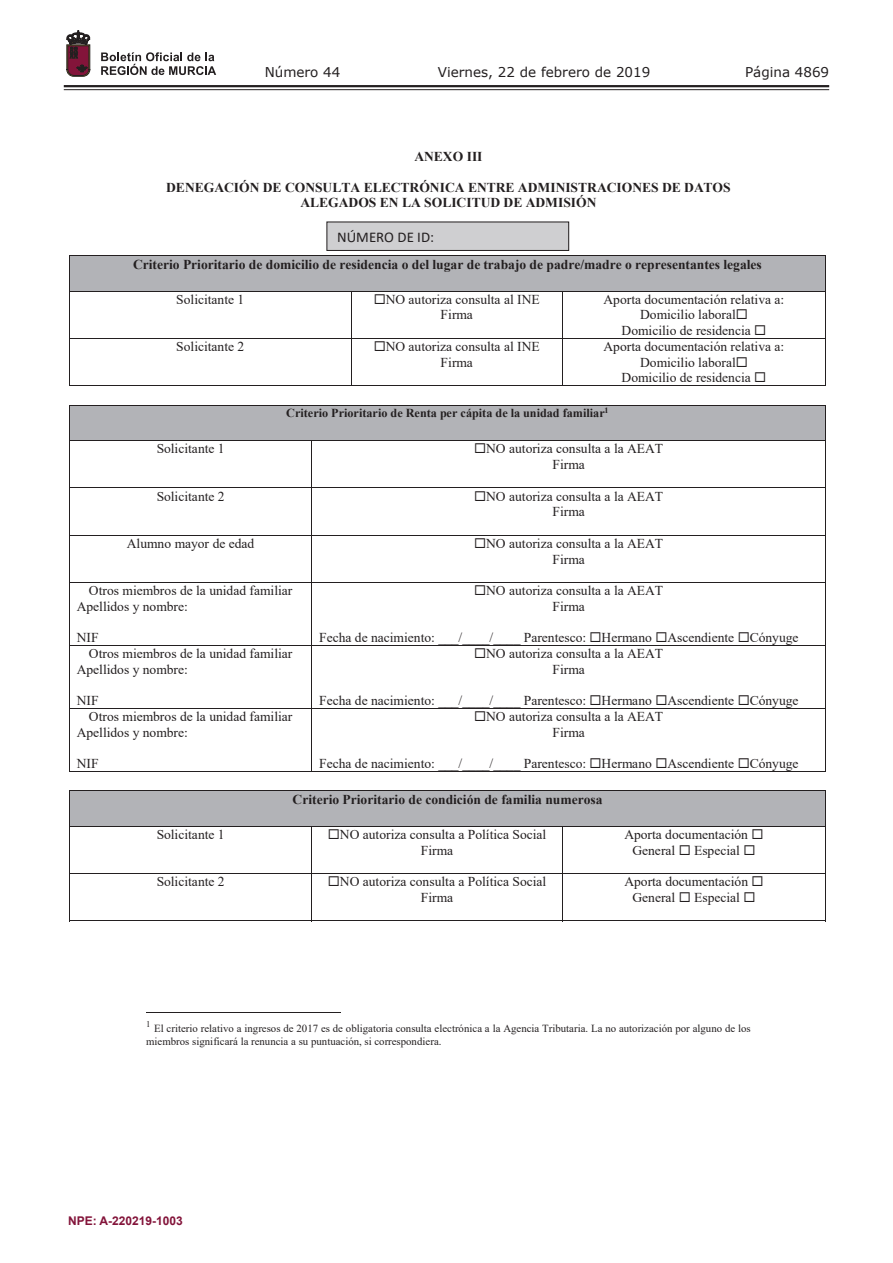
<style>
.page{position:relative;width:893px;height:1263px;background:#fff}
.page>*{position:absolute;margin:0;border:0;box-sizing:border-box;transform-origin:0 0}
.t1{font:14.85px "Calibri";color:#231f20}
.t2{font:13.5px/15.6px "Times New Roman";color:#231f20;text-align:center}
.t3{font:700 13.5px/15.6px "Times New Roman";color:#231f20;text-align:center}
.t4{font:13.5px "Verdana";color:#231f20}
.t5{font:700 12.15px "Times New Roman";color:#231f20}
.t6{font:700 12px "Arial";color:#83143a}
.t7{font:10.8px/12.9px "Times New Roman";color:#231f20}
</style>
<div class="page">
<hr style="left:64px;top:85px;width:765px;height:2px;background:#231f20">
<hr style="left:64px;top:89px;width:765px;height:1px;background:#231f20">
<svg style="left:101px;top:52px;width:115px;height:23px"></svg>
<svg style="left:67px;top:31px;width:23px;height:45px"></svg>
<div style="left:70px;top:256px;width:755px;height:35px;background:#b2b3b7"></div>
<hr style="left:69px;top:255px;width:757px;height:1px;background:#231f20">
<hr style="left:69px;top:256px;width:1px;height:35px;background:#231f20">
<hr style="left:825px;top:256px;width:1px;height:35px;background:#231f20">
<hr style="left:69px;top:291px;width:494px;height:1px;background:#231f20">
<hr style="left:563px;top:291px;width:262px;height:1px;background:#231f20">
<hr style="left:69px;top:291px;width:1px;height:47px;background:#231f20">
<hr style="left:351px;top:291px;width:1px;height:47px;background:#231f20">
<hr style="left:562px;top:291px;width:1px;height:47px;background:#231f20">
<hr style="left:825px;top:291px;width:1px;height:47px;background:#231f20">
<hr style="left:69px;top:338px;width:494px;height:1px;background:#231f20">
<hr style="left:563px;top:338px;width:262px;height:1px;background:#231f20">
<hr style="left:69px;top:339px;width:1px;height:47px;background:#231f20">
<hr style="left:69px;top:385px;width:282px;height:1px;background:#231f20">
<hr style="left:351px;top:339px;width:1px;height:47px;background:#231f20">
<hr style="left:352px;top:385px;width:210px;height:1px;background:#231f20">
<hr style="left:562px;top:339px;width:1px;height:47px;background:#231f20">
<hr style="left:563px;top:385px;width:262px;height:1px;background:#231f20">
<hr style="left:825px;top:339px;width:1px;height:47px;background:#231f20">
<div style="left:70px;top:405px;width:755px;height:35px;background:#b2b3b7"></div>
<hr style="left:69px;top:405px;width:757px;height:1px;background:#231f20">
<hr style="left:69px;top:405px;width:1px;height:35px;background:#231f20">
<hr style="left:825px;top:405px;width:1px;height:35px;background:#231f20">
<hr style="left:69px;top:440px;width:243px;height:1px;background:#231f20">
<hr style="left:312px;top:440px;width:513px;height:1px;background:#231f20">
<hr style="left:69px;top:441px;width:1px;height:47px;background:#231f20">
<hr style="left:311px;top:441px;width:1px;height:47px;background:#231f20">
<hr style="left:825px;top:441px;width:1px;height:47px;background:#231f20">
<hr style="left:69px;top:488px;width:243px;height:1px;background:#231f20">
<hr style="left:312px;top:488px;width:513px;height:1px;background:#231f20">
<hr style="left:69px;top:488px;width:1px;height:47px;background:#231f20">
<hr style="left:311px;top:488px;width:1px;height:47px;background:#231f20">
<hr style="left:825px;top:488px;width:1px;height:47px;background:#231f20">
<hr style="left:69px;top:535px;width:243px;height:1px;background:#231f20">
<hr style="left:312px;top:535px;width:513px;height:1px;background:#231f20">
<hr style="left:69px;top:536px;width:1px;height:46px;background:#231f20">
<hr style="left:311px;top:536px;width:1px;height:46px;background:#231f20">
<hr style="left:825px;top:536px;width:1px;height:46px;background:#231f20">
<hr style="left:69px;top:582px;width:243px;height:1px;background:#231f20">
<hr style="left:312px;top:582px;width:513px;height:1px;background:#231f20">
<hr style="left:69px;top:583px;width:1px;height:62px;background:#231f20">
<hr style="left:311px;top:583px;width:1px;height:62px;background:#231f20">
<hr style="left:825px;top:583px;width:1px;height:62px;background:#231f20">
<hr style="left:69px;top:645px;width:243px;height:1px;background:#231f20">
<hr style="left:312px;top:645px;width:513px;height:1px;background:#231f20">
<hr style="left:69px;top:646px;width:1px;height:62px;background:#231f20">
<hr style="left:311px;top:646px;width:1px;height:62px;background:#231f20">
<hr style="left:825px;top:646px;width:1px;height:62px;background:#231f20">
<hr style="left:69px;top:708px;width:243px;height:1px;background:#231f20">
<hr style="left:312px;top:708px;width:513px;height:1px;background:#231f20">
<hr style="left:69px;top:709px;width:1px;height:63px;background:#231f20">
<hr style="left:69px;top:771px;width:242px;height:1px;background:#231f20">
<hr style="left:311px;top:709px;width:1px;height:63px;background:#231f20">
<hr style="left:312px;top:771px;width:513px;height:1px;background:#231f20">
<hr style="left:825px;top:709px;width:1px;height:63px;background:#231f20">
<div style="left:70px;top:791px;width:755px;height:35px;background:#b2b3b7"></div>
<hr style="left:69px;top:790px;width:757px;height:1px;background:#231f20">
<hr style="left:69px;top:791px;width:1px;height:35px;background:#231f20">
<hr style="left:825px;top:791px;width:1px;height:35px;background:#231f20">
<hr style="left:69px;top:826px;width:494px;height:1px;background:#231f20">
<hr style="left:563px;top:826px;width:262px;height:1px;background:#231f20">
<hr style="left:69px;top:826px;width:1px;height:47px;background:#231f20">
<hr style="left:311px;top:826px;width:1px;height:47px;background:#231f20">
<hr style="left:562px;top:826px;width:1px;height:47px;background:#231f20">
<hr style="left:825px;top:826px;width:1px;height:47px;background:#231f20">
<hr style="left:69px;top:873px;width:494px;height:1px;background:#231f20">
<hr style="left:563px;top:873px;width:262px;height:1px;background:#231f20">
<hr style="left:69px;top:874px;width:1px;height:47px;background:#231f20">
<hr style="left:69px;top:921px;width:242px;height:1px;background:#231f20">
<hr style="left:311px;top:874px;width:1px;height:47px;background:#231f20">
<hr style="left:312px;top:921px;width:250px;height:1px;background:#231f20">
<hr style="left:562px;top:874px;width:1px;height:47px;background:#231f20">
<hr style="left:563px;top:921px;width:262px;height:1px;background:#231f20">
<hr style="left:825px;top:874px;width:1px;height:47px;background:#231f20">
<hr style="left:146px;top:1012px;width:195px;height:1px;background:#231f20">
<div style="left:327px;top:222px;width:242px;height:28px;background:#cfcfd1"></div>
<div style="left:326px;top:221px;width:243px;height:30px;border:1px solid #231f20"></div>
<p class="t4" style="left:265px;top:62px;width:77px">Número 44</p>
<p class="t4" style="left:438px;top:62px;width:214px">Viernes, 22 de febrero de 2019</p>
<p class="t4" style="left:745px;top:62px;width:86px">Página 4869</p>
<p class="t3" style="left:414px;top:148px;width:70px">ANEXO III</p>
<p class="t3" style="left:166px;top:179px;width:566px">DENEGACIÓN DE CONSULTA ELECTRÓNICA ENTRE ADMINISTRACIONES DE DATOS<br>ALEGADOS EN LA SOLICITUD DE ADMISIÓN</p>
<p class="t1" style="left:337px;top:226px;width:99px">NÚMERO DE ID:</p>
<p class="t3" style="left:133px;top:256px;width:630px">Criterio Prioritario de domicilio de residencia o del lugar de trabajo de padre/madre o representantes legales</p>
<p class="t2" style="left:176px;top:291px;width:69px">Solicitante 1</p>
<p class="t2" style="left:374px;top:291px;width:168px">◻NO autoriza consulta al INE<br>Firma</p>
<p class="t2" style="left:603px;top:291px;width:182px">Aporta documentación relativa a:<br>Domicilio laboral◻<br>Domicilio de residencia ◻</p>
<p class="t2" style="left:176px;top:338px;width:69px">Solicitante 2</p>
<p class="t2" style="left:374px;top:338px;width:168px">◻NO autoriza consulta al INE<br>Firma</p>
<p class="t2" style="left:603px;top:338px;width:182px">Aporta documentación relativa a:<br>Domicilio laboral◻<br>Domicilio de residencia ◻</p>
<p class="t5" style="left:286px;top:404px;width:324px">Criterio Prioritario de Renta per cápita de la unidad familiar<sup>1</sup></p>
<p class="t2" style="left:157px;top:441px;width:69px">Solicitante 1</p>
<p class="t2" style="left:474px;top:441px;width:191px">◻NO autoriza consulta a la AEAT<br>Firma</p>
<p class="t2" style="left:157px;top:488px;width:69px">Solicitante 2</p>
<p class="t2" style="left:474px;top:488px;width:191px">◻NO autoriza consulta a la AEAT<br>Firma</p>
<p class="t2" style="left:127px;top:535px;width:129px">Alumno mayor de edad</p>
<p class="t2" style="left:474px;top:535px;width:191px">◻NO autoriza consulta a la AEAT<br>Firma</p>
<p class="t2" style="left:77px;top:583px;width:217px;text-align:left;text-indent:12px">Otros miembros de la unidad familiar<br>Apellidos y nombre:</p>
<p class="t2" style="left:77px;top:629px;width:23px">NIF</p>
<p class="t2" style="left:474px;top:583px;width:191px">◻NO autoriza consulta a la AEAT<br>Firma</p>
<p class="t2" style="left:319px;top:629px;width:481px">Fecha de nacimiento: ___/____/____ Parentesco: ◻Hermano ◻Ascendiente ◻Cónyuge</p>
<p class="t2" style="left:77px;top:646px;width:217px;text-align:left;text-indent:12px">Otros miembros de la unidad familiar<br>Apellidos y nombre:</p>
<p class="t2" style="left:77px;top:692px;width:23px">NIF</p>
<p class="t2" style="left:474px;top:645px;width:191px">◻NO autoriza consulta a la AEAT<br>Firma</p>
<p class="t2" style="left:319px;top:692px;width:481px">Fecha de nacimiento: ___/____/____ Parentesco: ◻Hermano ◻Ascendiente ◻Cónyuge</p>
<p class="t2" style="left:474px;top:708px;width:191px">◻NO autoriza consulta a la AEAT<br>Firma</p>
<p class="t2" style="left:319px;top:755px;width:481px">Fecha de nacimiento: ___/____/____ Parentesco: ◻Hermano ◻Ascendiente ◻Cónyuge</p>
<p class="t3" style="left:293px;top:791px;width:312px">Criterio Prioritario de condición de familia numerosa</p>
<p class="t2" style="left:77px;top:708px;width:217px;text-align:left;text-indent:12px">Otros miembros de la unidad familiar<br>Apellidos y nombre:</p>
<p class="t2" style="left:77px;top:755px;width:23px">NIF</p>
<p class="t2" style="left:157px;top:826px;width:69px">Solicitante 1</p>
<p class="t2" style="left:328px;top:826px;width:220px">◻NO autoriza consulta a Política Social<br>Firma</p>
<p class="t2" style="left:624px;top:826px;width:141px">Aporta documentación ◻<br>General ◻ Especial ◻</p>
<p class="t2" style="left:157px;top:873px;width:69px">Solicitante 2</p>
<p class="t2" style="left:328px;top:873px;width:220px">◻NO autoriza consulta a Política Social<br>Firma</p>
<p class="t2" style="left:624px;top:873px;width:141px">Aporta documentación ◻<br>General ◻ Especial ◻</p>
<p class="t7" style="left:146px;top:1022px;width:606px"><sup>1</sup> El criterio relativo a ingresos de 2017 es de obligatoria consulta electrónica a la Agencia Tributaria. La no autorización por alguno de los miembros significará la renuncia a su puntuación, si correspondiera.</p>
<p class="t6" style="left:68px;top:1212px;width:116px">NPE: A-220219-1003</p>
</div>
